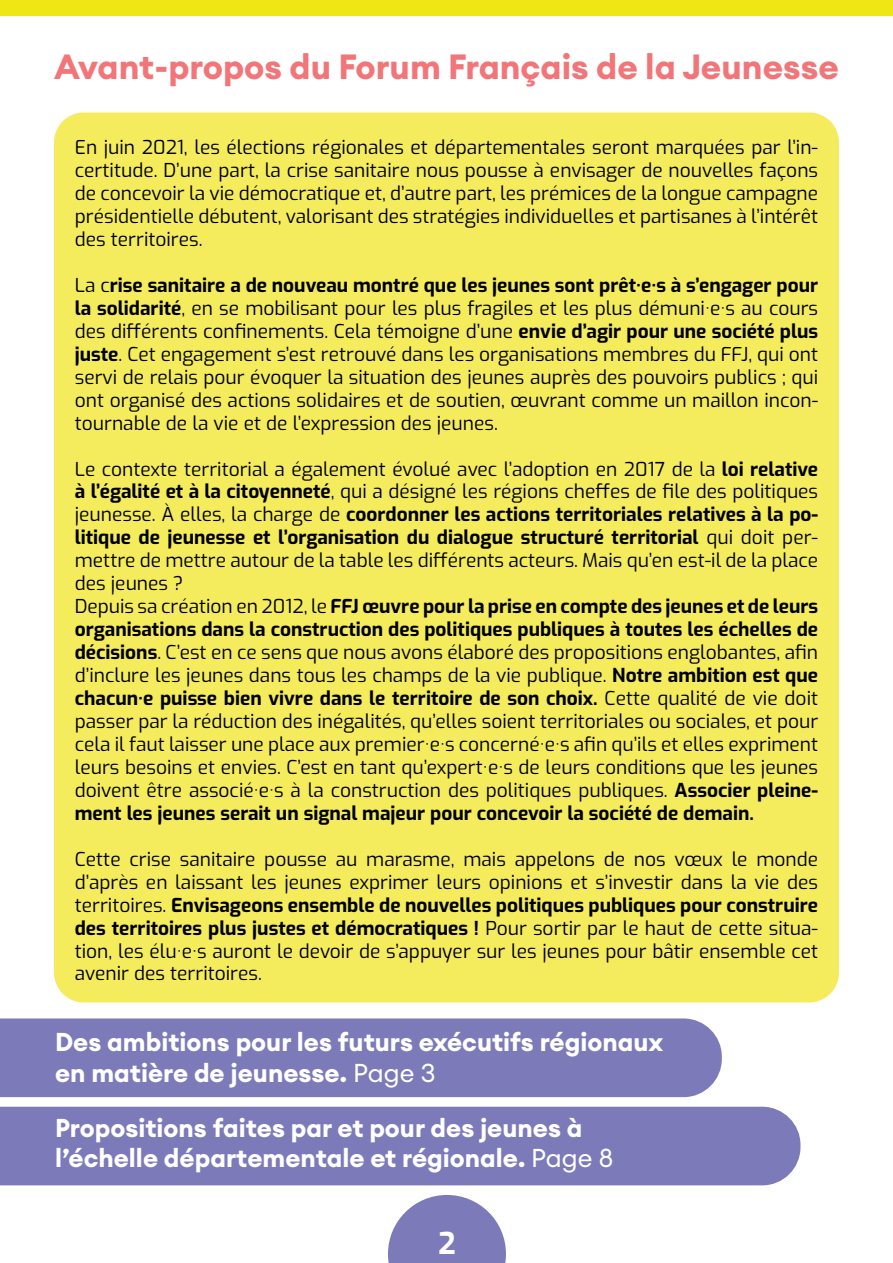
<style>
.page{position:relative;width:893px;height:1263px;background:#fff}
.page>*{position:absolute;margin:0;border:0;box-sizing:border-box;transform-origin:0 0}
.t1{font:700 34.5px "Euclid Circular A";color:#f17579}
.t2{font:700 30px "Exo";color:#fff}
.t3{font:700 25.5px/30.6px "Euclid Circular A";color:#fff}
.t4{font:19.2px/23px "Exo";color:#000;text-align:justify}
.s1{font-weight:700}
.s2{font-weight:400}
</style>
<div class="page">
<svg style="left:388px;top:1195px;width:118px;height:68px"></svg>
<div style="left:54px;top:112px;width:785px;height:890px;background:#f4ec5d;border-radius:30px"></div>
<div style="left:0;top:1018px;width:722px;height:79px;background:#7c7ab9"></div>
<div style="left:0;top:1107px;width:800px;height:78px;background:#7c7ab9"></div>
<div style="left:0;top:0;width:893px;height:16px;background:#f1e615"></div>
<h1 class="t1" style="left:54px;top:45px;width:786px">Avant-propos du Forum Français de la Jeunesse</h1>
<p class="t4" style="left:75px;top:135px;width:745px">En juin 2021, les élections régionales et départementales seront marquées par l’in&shy;certitude. D’une part, la crise sanitaire nous pousse à envisager de nouvelles façons de concevoir la vie démocratique et, d’autre part, les prémices de la longue campagne présidentielle débutent, valorisant des stratégies individuelles et partisanes à l’intérêt des territoires.</p>
<p class="t4" style="left:75px;top:273px;width:745px">La c<span class="s1">rise sanitaire a de nouveau montré que les jeunes sont prêt·e·s à s’engager pour la solidarité</span>, en se mobilisant pour les plus fragiles et les plus démuni·e·s au cours des différents confinements. Cela témoigne d’une <span class="s1">envie d’agir pour une société plus juste</span>. Cet engagement s’est retrouvé dans les organisations membres du FFJ, qui ont servi de relais pour évoquer la situation des jeunes auprès des pouvoirs publics ; qui ont organisé des actions solidaires et de soutien, œuvrant comme un maillon incon&shy;tournable de la vie et de l’expression des jeunes.</p>
<p class="t4" style="left:75px;top:456px;width:745px;text-align:left">Le contexte territorial a également évolué avec l’adoption en 2017 de la <span class="s1">loi relative à l’égalité et à la citoyenneté</span>, qui a désigné les régions cheffes de file des politiques jeunesse. À elles, la charge de <span class="s1">coordonner les actions territoriales relatives à la po&shy;litique de jeunesse et l’organisation du dialogue structuré territorial</span> qui doit per&shy;mettre de mettre autour de la table les différents acteurs. Mais qu’en est-il de la place des jeunes ?<br>Depuis sa création en 2012, le <span class="s1">FFJ œuvre pour la prise en compte des jeunes et de leurs organisations dans la construction des politiques publiques à toutes les échelles de décisions</span>. C’est en ce sens que nous avons élaboré des propositions englobantes, afin d’inclure les jeunes dans tous les champs de la vie publique. <span class="s1">Notre ambition est que chacun·e puisse bien vivre dans le territoire de son choix.</span> Cette qualité de vie doit passer par la réduction des inégalités, qu’elles soient territoriales ou sociales, et pour cela il faut laisser une place aux premier·e·s concerné·e·s afin qu’ils et elles expriment leurs besoins et envies. C’est en tant qu’expert·e·s de leurs conditions que les jeunes doivent être associé·e·s à la construction des politiques publiques. <span class="s1">Associer pleine&shy;ment les jeunes serait un signal majeur pour concevoir la société de demain.</span></p>
<p class="t4" style="left:75px;top:846px;width:745px">Cette crise sanitaire pousse au marasme, mais appelons de nos vœux le monde d’après en laissant les jeunes exprimer leurs opinions et s’investir dans la vie des territoires. <span class="s1">Envisageons ensemble de nouvelles politiques publiques pour construire des territoires plus justes et démocratiques !</span> Pour sortir par le haut de cette situa&shy;tion, les élu·e·s auront le devoir de s’appuyer sur les jeunes pour bâtir ensemble cet avenir des territoires.</p>
<h3 class="t3" style="left:55px;top:1027px;width:610px">Des ambitions pour les futurs exécutifs régionaux en matière de jeunesse. <span class="s2">Page 3</span></h3>
<h3 class="t3" style="left:55px;top:1112px;width:560px">Propositions faites par et pour des jeunes à l’échelle départementale et régionale. <span class="s2">Page 8</span></h3>
<h2 class="t2" style="left:438px;top:1221px;width:19px">2</h2>
</div>
